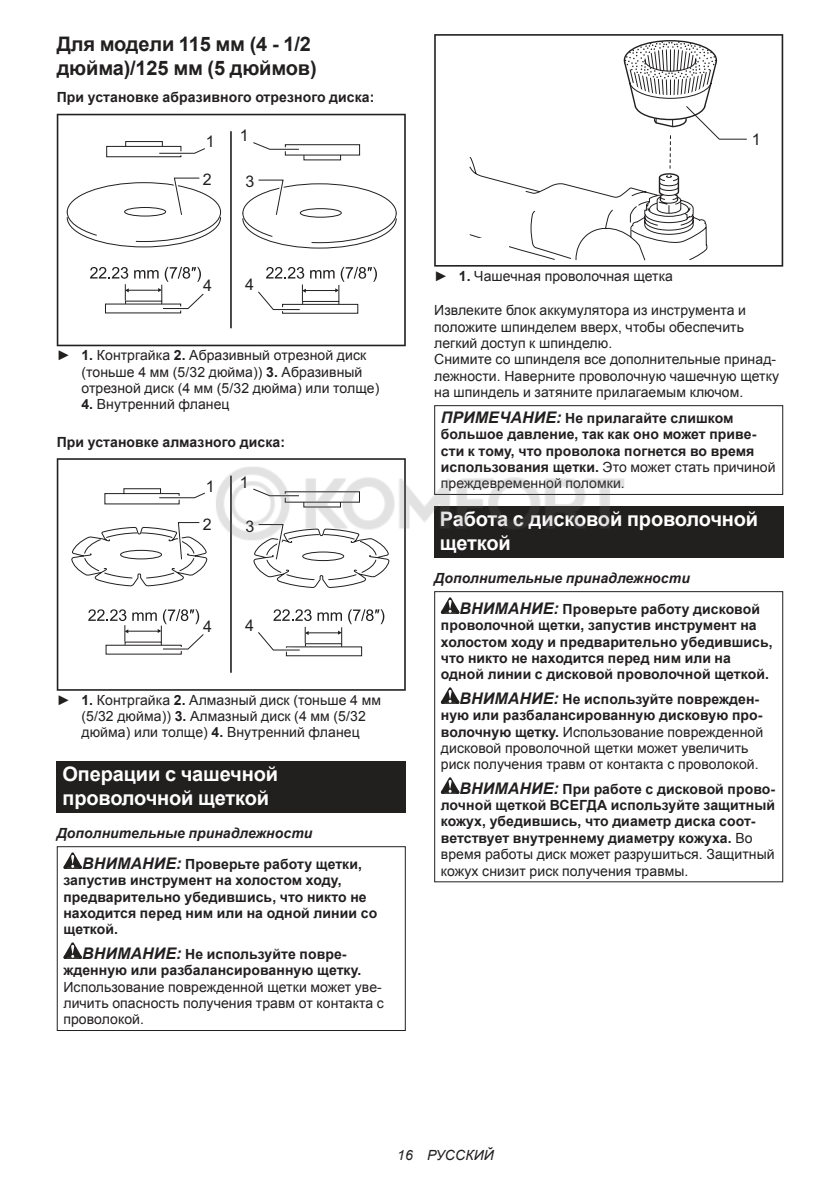
<style>
.page{position:relative;width:840px;height:1191px;background:#fff}
.page>*{position:absolute;margin:0;border:0;box-sizing:border-box;transform-origin:0 0}
.t1{font:700 20px/23.4px "Arial";letter-spacing:-.01em;color:#fff}
.t2{font:700 20px/23.4px "Arial";letter-spacing:-.01em;color:#221f1f}
.t3{font:16px "Arial";color:#221f1f}
.t4{font:700 14px/16.4px "Arial";letter-spacing:.005em;color:#221f1f}
.t5{font:14px/16.4px "Arial";letter-spacing:.005em;color:#221f1f}
.t6{font:italic 700 14px/30.6px "Arial";letter-spacing:.005em;color:#221f1f}
.t7{font:italic 14px "Arial";letter-spacing:.005em;color:#221f1f}
.s1{font-weight:700}
.s2{font-size:16px}
.s3{font-style:normal}
.s4{font-style:italic;font-size:16px}
.s5{font-weight:400}
.s6{font-weight:700;font-style:italic;font-size:16px}
</style>
<div class="page">
<div style="left:57px;top:318px;width:74px;height:29px;background:#c3c2c2"></div>
<svg style="left:57px;top:114px;width:348px;height:232px"></svg>
<div style="left:57px;top:663px;width:74px;height:28px;background:#595757"></div>
<svg style="left:57px;top:458px;width:348px;height:232px"></svg>
<div style="left:57px;top:761px;width:348px;height:52px;background:#221f1f"></div>
<svg style="left:63px;top:852px;width:19px;height:16px"></svg>
<svg style="left:63px;top:942px;width:19px;height:16px"></svg>
<div style="left:57px;top:846px;width:348px;height:185px;border:1px solid #221f1f"></div>
<svg style="left:434px;top:34px;width:348px;height:233px"></svg>
<div style="left:434px;top:405px;width:348px;height:90px;border:1px solid #221f1f"></div>
<div style="left:434px;top:506px;width:348px;height:52px;background:#221f1f"></div>
<svg style="left:440px;top:597px;width:19px;height:17px"></svg>
<svg style="left:440px;top:687px;width:19px;height:16px"></svg>
<svg style="left:440px;top:777px;width:19px;height:16px"></svg>
<div style="left:434px;top:591px;width:348px;height:291px;border:1px solid #221f1f"></div>
<img style="left:210px;top:457px;width:419px;height:92px">
<h1 class="t2" style="left:57px;top:33px;width:261px">Для модели 115 мм (4 - 1/2 дюйма)/125 мм (5 дюймов)</h1>
<p class="t4" style="left:57px;top:90px;width:319px">При установке абразивного отрезного диска:</p>
<p class="t3" style="left:206px;top:133px;width:10px">1</p>
<p class="t3" style="left:240px;top:127px;width:10px">1</p>
<p class="t3" style="left:203px;top:170px;width:10px">2</p>
<p class="t3" style="left:245px;top:172px;width:10px">3</p>
<p class="t3" style="left:203px;top:276px;width:10px">4</p>
<p class="t3" style="left:245px;top:275px;width:10px">4</p>
<p class="t5" style="left:81px;top:347px;width:299px;text-indent:-25px">► <span class="s1">1.</span> Контргайка <span class="s1">2.</span> Абразивный отрезной диск (тоньше 4 мм (5/32 дюйма)) <span class="s1">3.</span> Абразивный отрезной диск (4 мм (5/32 дюйма) или толще)</p>
<p class="t5" style="left:81px;top:396px;width:150px"><span class="s1">4.</span> Внутренний фланец</p>
<p class="t4" style="left:57px;top:434px;width:229px">При установке алмазного диска:</p>
<p class="t3" style="left:206px;top:477px;width:10px">1</p>
<p class="t3" style="left:240px;top:473px;width:10px">1</p>
<p class="t3" style="left:203px;top:514px;width:10px">2</p>
<p class="t3" style="left:245px;top:516px;width:10px">3</p>
<p class="t3" style="left:203px;top:617px;width:10px">4</p>
<p class="t3" style="left:245px;top:616px;width:10px">4</p>
<p class="t5" style="left:81px;top:691px;width:301px;text-indent:-25px">► <span class="s1">1.</span> Контргайка <span class="s1">2.</span> Алмазный диск (тоньше 4 мм (5/32 дюйма)) <span class="s1">3.</span> Алмазный диск (4 мм (5/32 дюйма) или толще) <span class="s1">4.</span> Внутренний фланец</p>
<h1 class="t1" style="left:62px;top:763px;width:217px">Операции с чашечной проволочной щеткой</h1>
<p class="t6" style="left:82px;top:818px;width:281px;text-indent:-25px">Дополнительные принадлежности<br><span class="s2">ВНИМАНИЕ:</span> <span class="s3">Проверьте работу щетки,</span></p>
<p class="t4" style="left:63px;top:872px;width:315px">запустив инструмент на холостом ходу, предварительно убедившись, что никто не находится перед ним или на одной линии со щеткой.</p>
<p class="t4" style="left:63px;top:946px;width:299px;text-align:center"><span class="s4">ВНИМАНИЕ:</span> Не используйте повре&shy;жденную или разбалансированную щетку.</p>
<p class="t5" style="left:63px;top:978px;width:322px">Использование поврежденной щетки может уве&shy;личить опасность получения травм от контакта с проволокой.</p>
<p class="t3" style="left:751px;top:130px;width:10px">1</p>
<p class="t5" style="left:434px;top:268px;width:240px">► <span class="s1">1.</span> Чашечная проволочная щетка</p>
<p class="t5" style="left:434px;top:302px;width:346px">Извлеките блок аккумулятора из инструмента и положите шпинделем вверх, чтобы обеспечить легкий доступ к шпинделю.<br>Снимите со шпинделя все дополнительные принад&shy;лежности. Наверните проволочную чашечную щетку на шпиндель и затяните прилагаемым ключом.</p>
<p class="t4" style="left:440px;top:410px;width:336px"><span class="s4">ПРИМЕЧАНИЕ:</span> Не прилагайте слишком большое давление, так как оно может приве&shy;сти к тому, что проволока погнется во время использования щетки. <span class="s5">Это может стать причиной преждевременной поломки.</span></p>
<h1 class="t1" style="left:439px;top:508px;width:319px">Работа с дисковой проволочной щеткой</h1>
<p class="t6" style="left:459px;top:563px;width:302px;text-indent:-25px">Дополнительные принадлежности<br><span class="s2">ВНИМАНИЕ:</span> <span class="s3">Проверьте работу дисковой</span></p>
<p class="t4" style="left:440px;top:617px;width:333px">проволочной щетки, запустив инструмент на холостом ходу и предварительно убедившись, что никто не находится перед ним или на одной линии с дисковой проволочной щеткой.</p>
<p class="t5" style="left:440px;top:691px;width:323px;text-indent:19px"><span class="s6">ВНИМАНИЕ:</span> <span class="s1">Не используйте поврежден&shy;ную или разбалансированную дисковую про&shy;волочную щетку.</span> Использование поврежденной дисковой проволочной щетки может увеличить риск получения травм от контакта с проволокой.</p>
<p class="t4" style="left:440px;top:781px;width:335px;text-indent:19px"><span class="s4">ВНИМАНИЕ:</span> При работе с дисковой прово&shy;лочной щеткой ВСЕГДА используйте защитный кожух, убедившись, что диаметр диска соот&shy;ветствует внутреннему диаметру кожуха. <span class="s5">Во время работы диск может разрушиться. Защитный кожух снизит риск получения травмы.</span></p>
<p class="t7" style="left:397px;top:1147px;width:98px">16 РУССКИЙ</p>
</div>
